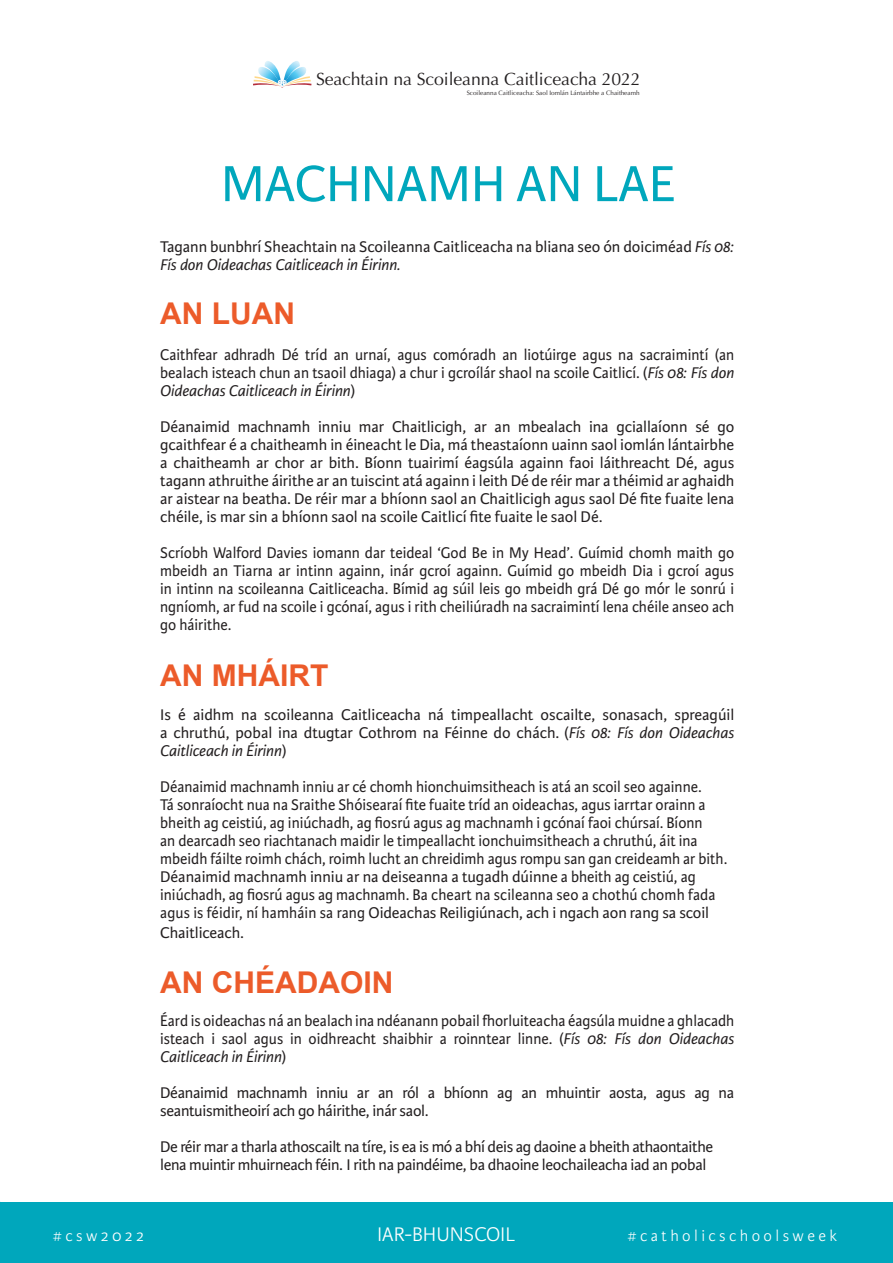
<style>
.page{position:relative;width:893px;height:1263px;background:#fff}
.page>*{position:absolute;margin:0;border:0;box-sizing:border-box;transform-origin:0 0}
.t1{font:54px "Karmina Sans";color:#00a7bc}
.t2{font:700 30px "Arial";color:#ec5b2a}
.t3{font:300 21px "Karmina Sans";color:#fff}
.t4{font:17.7px "Optima";letter-spacing:-.005em;color:#231f20}
.t5{font:16.5px/18px "Karmina Sans";color:#231f20;text-align:justify;scale:.95 1}
.t6{font:16.5px/18px "Karmina Sans";color:#231f20;text-align:justify}
.t7{font:16.5px/18px "Karmina Sans";letter-spacing:-.02em;color:#231f20}
.t8{font:300 16.5px "Karmina Sans";color:#fff}
.t9{font:6.45px "Optima";color:#231f20}
.s1{font-style:italic}
</style>
<div class="page">
<div style="left:0;top:1202px;width:893px;height:61px;background:#00a7bc"></div>
<svg style="left:253px;top:61px;width:59px;height:27px"></svg>
<p class="t4" style="left:316px;top:68px;width:326px">Seachtain na Scoileanna Caitliceacha 2022</p>
<p class="t9" style="left:467px;top:89px;width:174px">Scoileanna Caitliceacha: Saol Iomlán Lántairbhe a Chaitheamh</p>
<h1 class="t1" style="left:221px;top:153px;width:456px">MACHNAMH AN LAE</h1>
<p class="t6" style="left:160px;top:238px;width:576px">Tagann bunbhrí Sheachtain na Scoileanna Caitliceacha na bliana seo ón doiciméad <span class="s1">Fís 08:<br>Fís don Oideachas Caitliceach in Éirinn.</span></p>
<h2 class="t2" style="left:160px;top:294px;width:136px">AN LUAN</h2>
<p class="t5" style="left:160px;top:346px;width:606px">Caithfear adhradh Dé tríd an urnaí, agus comóradh an liotúirge agus na sacraimintí (an bealach isteach chun an tsaoil dhiaga) a chur i gcroílár shaol na scoile Caitlicí. (<span class="s1">Fís 08: Fís don Oideachas Caitliceach in Éirinn</span>)</p>
<p class="t6" style="left:160px;top:418px;width:576px">Déanaimid machnamh inniu mar Chaitlicigh, ar an mbealach ina gciallaíonn sé go gcaithfear é a chaitheamh in éineacht le Dia, má theastaíonn uainn saol iomlán lántairbhe a chaitheamh ar chor ar bith. Bíonn tuairimí éagsúla againn faoi láithreacht Dé, agus tagann athruithe áirithe ar an tuiscint atá againn i leith Dé de réir mar a théimid ar aghaidh ar aistear na beatha. De réir mar a bhíonn saol an Chaitlicigh agus saol Dé fite fuaite lena chéile, is mar sin a bhíonn saol na scoile Caitlicí fite fuaite le saol Dé.</p>
<p class="t5" style="left:160px;top:544px;width:606px">Scríobh Walford Davies iomann dar teideal ‘God Be in My Head’. Guímid chomh maith go mbeidh an Tiarna ar intinn againn, inár gcroí againn. Guímid go mbeidh Dia i gcroí agus in intinn na scoileanna Caitliceacha. Bímid ag súil leis go mbeidh grá Dé go mór le sonrú i ngníomh, ar fud na scoile i gcónaí, agus i rith cheiliúradh na sacraimintí lena chéile anseo ach go háirithe.</p>
<h2 class="t2" style="left:160px;top:655px;width:170px">AN MHÁIRT</h2>
<p class="t6" style="left:160px;top:706px;width:576px">Is é aidhm na scoileanna Caitliceacha ná timpeallacht oscailte, sonasach, spreagúil a chruthú, pobal ina dtugtar Cothrom na Féinne do chách. (<span class="s1">Fís 08: Fís don Oideachas Caitliceach in Éirinn</span>)</p>
<p class="t5" style="left:160px;top:778px;width:598px;text-align:left">Déanaimid machnamh inniu ar cé chomh hionchuimsitheach is atá an scoil seo againne.<br>Tá sonraíocht nua na Sraithe Shóisearaí fite fuaite tríd an oideachas, agus iarrtar orainn a bheith ag ceistiú, ag iniúchadh, ag fiosrú agus ag machnamh i gcónaí faoi chúrsaí. Bíonn<br>an dearcadh seo riachtanach maidir le timpeallacht ionchuimsitheach a chruthú, áit ina mbeidh fáilte roimh chách, roimh lucht an chreidimh agus rompu san gan creideamh ar bith.<br>Déanaimid machnamh inniu ar na deiseanna a tugadh dúinne a bheith ag ceistiú, ag iniúchadh, ag fiosrú agus ag machnamh. Ba cheart na scileanna seo a chothú chomh fada agus is féidir, ní hamháin sa rang Oideachas Reiligiúnach, ach i ngach aon rang sa scoil</p>
<p class="t6" style="left:160px;top:923px;width:85px">Chaitliceach.</p>
<h2 class="t2" style="left:160px;top:963px;width:235px">AN CHÉADAOIN</h2>
<p class="t5" style="left:160px;top:1012px;width:606px">Éard is oideachas ná an bealach ina ndéanann pobail orluiteacha éagsúla muidne a ghlacadh isteach i saol agus in oidhreacht shaibhir a roinntear linne. (<span class="s1">Fís 08: Fís don Oideachas Caitliceach in Éirinn</span>)</p>
<p class="t7" style="left:160px;top:1084px;width:575px">Déanaimid machnamh inniu ar an ról a bhíonn ag an mhuintir aosta, agus ag na seantuismitheoirí ach go háirithe, inár saol.</p>
<p class="t7" style="left:160px;top:1138px;width:554px">De réir mar a tharla athoscailt na tíre, is ea is mó a bhí deis ag daoine a bheith athaontaithe lena muintir mhuirneach féin. I rith na paindéime, ba dhaoine leochaileacha iad an pobal</p>
<p class="t8" style="left:53px;top:1226px;width:93px"># c s w 2 0 2 2</p>
<p class="t3" style="left:377px;top:1222px;width:140px">IAR-BHUNSCOIL</p>
<p class="t8" style="left:627px;top:1226px;width:211px"># c a t h o l i c s c h o o l s w e e k</p>
</div>
